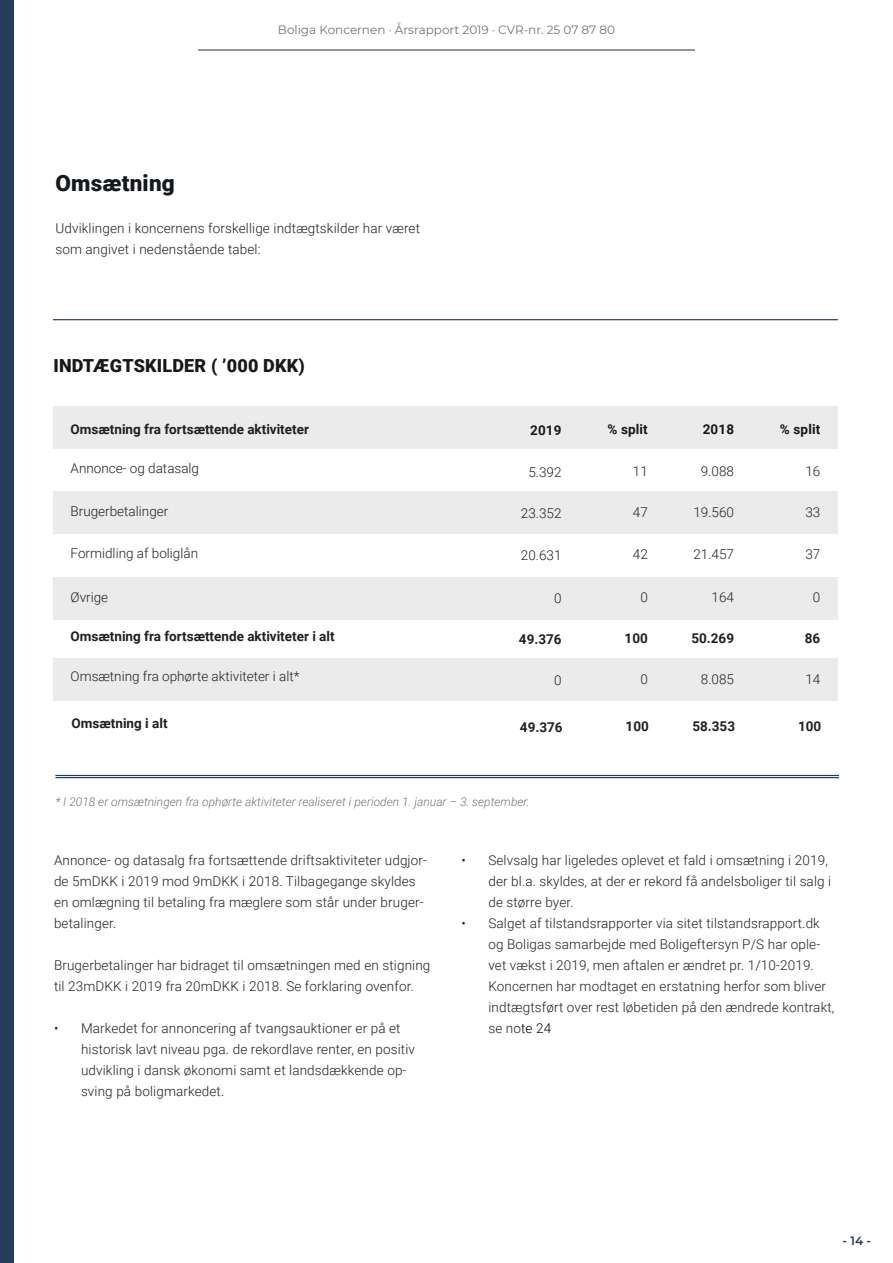
<style>
.page{position:relative;width:893px;height:1263px;background:#fff}
.page>*{position:absolute;margin:0;border:0;box-sizing:border-box;transform-origin:0 0}
.t1{font:900 22.5px "Roboto";letter-spacing:.01em;color:#15191c}
.t2{font:900 18px "Roboto";letter-spacing:.01em;color:#15191c}
.t3{font:300 13.5px/21px "Roboto";letter-spacing:.01em;color:#231f20}
.t4{font:700 13.5px "Roboto";color:#231f20}
.t5{font:700 13.5px "Roboto";letter-spacing:.01em;color:#15191c}
.t6{font:italic 300 12px "Roboto";color:#717575}
.t7{font:12px "Montserrat";color:#717575}
.t8{font:600 12px "Montserrat";color:#223e59}
.s1{color:#000}
</style>
<div class="page">
<hr style="left:198px;top:50px;width:497px;height:1px;background:#717575">
<div style="left:0;top:0;width:14px;height:1263px;background:#223e59"></div>
<hr style="left:53px;top:319px;width:785px;height:1px;background:#223e59">
<hr style="left:55px;top:777px;width:784px;height:1px;background:#223e59">
<hr style="left:55px;top:775px;width:784px;height:1px;background:#223e59">
<div style="left:53px;top:658px;width:785px;height:43px;background:#ebebec"></div>
<div style="left:53px;top:406px;width:785px;height:43px;background:#ebebec"></div>
<div style="left:53px;top:491px;width:785px;height:43px;background:#ebebec"></div>
<div style="left:53px;top:578px;width:784px;height:42px;background:#ebebec"></div>
<h1 class="t1" style="left:55px;top:167px;width:121px">Omsætning</h1>
<p class="t7" style="left:278px;top:21px;width:339px">Boliga Koncernen · Årsrapport 2019 · CVR-nr. 25 07 87 80</p>
<p class="t3" style="left:55px;top:218px;width:366px">Udviklingen i koncernens forskellige indtægtskilder har været som angivet i nedenstående tabel:</p>
<h2 class="t2" style="left:53px;top:353px;width:253px">INDTÆGTSKILDER ( ’000 DKK)</h2>
<p class="t4" style="left:71px;top:419px;width:240px">Omsætning fra fortsættende aktiviteter</p>
<p class="t5" style="left:530px;top:420px;width:33px">2019</p>
<p class="t5" style="left:607px;top:419px;width:42px">% split</p>
<p class="t5" style="left:703px;top:419px;width:33px">2018</p>
<p class="t5" style="left:780px;top:419px;width:42px">% split</p>
<p class="t3" style="left:71px;top:458px;width:130px">Annonce- og datasalg</p>
<p class="t3" style="left:71px;top:500px;width:99px">Brugerbetalinger</p>
<p class="t3" style="left:528px;top:461px;width:35px">5.392</p>
<p class="t3" style="left:521px;top:502px;width:42px">23.352</p>
<p class="t3" style="left:633px;top:460px;width:16px">11</p>
<p class="t3" style="left:633px;top:501px;width:16px">47</p>
<p class="t3" style="left:701px;top:460px;width:35px">9.088</p>
<p class="t3" style="left:693px;top:501px;width:42px">19.560</p>
<p class="t3" style="left:805px;top:460px;width:16px">16</p>
<p class="t3" style="left:805px;top:501px;width:16px">33</p>
<p class="t3" style="left:71px;top:542px;width:129px">Formidling af boliglån</p>
<p class="t3" style="left:521px;top:544px;width:42px">20.631</p>
<p class="t3" style="left:633px;top:543px;width:16px">42</p>
<p class="t3" style="left:693px;top:543px;width:42px">21.457</p>
<p class="t3" style="left:805px;top:543px;width:16px">37</p>
<p class="t3" style="left:71px;top:586px;width:39px">Øvrige</p>
<p class="t3" style="left:554px;top:587px;width:9px">0</p>
<p class="t3" style="left:640px;top:586px;width:9px">0</p>
<p class="t3" style="left:712px;top:586px;width:24px">164</p>
<p class="t3" style="left:813px;top:586px;width:9px">0</p>
<p class="t4" style="left:71px;top:627px;width:266px">Omsætning fra fortsættende aktiviteter i alt</p>
<p class="t4" style="left:519px;top:630px;width:44px">49.376</p>
<p class="t4" style="left:625px;top:629px;width:25px">100</p>
<p class="t4" style="left:691px;top:629px;width:44px">50.269</p>
<p class="t4" style="left:805px;top:629px;width:17px">86</p>
<p class="t3" style="left:71px;top:665px;width:230px">Omsætning fra ophørte aktiviteter i alt*</p>
<p class="t3" style="left:554px;top:669px;width:9px">0</p>
<p class="t3" style="left:640px;top:668px;width:9px">0</p>
<p class="t3" style="left:701px;top:668px;width:35px">8.085</p>
<p class="t3" style="left:805px;top:668px;width:16px">14</p>
<p class="t4" style="left:72px;top:714px;width:97px">Omsætning i alt</p>
<p class="t4" style="left:520px;top:717px;width:44px">49.376</p>
<p class="t4" style="left:626px;top:716px;width:25px">100</p>
<p class="t4" style="left:692px;top:716px;width:44px">58.353</p>
<p class="t4" style="left:798px;top:716px;width:25px">100</p>
<p class="t6" style="left:55px;top:793px;width:476px">* I 2018 er omsætningen fra ophørte aktiviteter realiseret i perioden 1. januar – 3. september.</p>
<p class="t3" style="left:54px;top:849px;width:375px">Annonce- og datasalg fra fortsættende driftsaktiviteter udgjor&shy;de 5mDKK i 2019 mod 9mDKK i 2018. Tilbagegange skyldes en omlægning til betaling fra mæglere som står under bruger&shy;betalinger.</p>
<p class="t3" style="left:54px;top:954px;width:378px">Brugerbetalinger har bidraget til omsætningen med en stigning til 23mDKK i 2019 fra 20mDKK i 2018. Se forklaring ovenfor.</p>
<p class="t3" style="left:81px;top:1017px;width:336px;text-indent:-27px">• Markedet for annoncering af tvangsauktioner er på et historisk lavt niveau pga. de rekordlave renter, en positiv udvikling i dansk økonomi samt et landsdækkende op&shy;sving på boligmarkedet.</p>
<p class="t3" style="left:488px;top:849px;width:344px;text-indent:-27px">• Selvsalg har ligeledes oplevet et fald i omsætning i 2019, der bl.a. skyldes, at der er rekord få andelsboliger til salg i de større byer.</p>
<p class="t3" style="left:488px;top:912px;width:348px;text-indent:-27px">• Salget af tilstandsrapporter via sitet tilstandsrapport.dk og Boligas samarbejde med Boligeftersyn P/S har ople&shy;vet vækst i 2019, men aftalen er ændret pr. 1/10-2019.<br>Koncernen har modtaget en erstatning herfor som bliver indtægtsført over rest løbetiden på den ændrede kontrakt, se no<span class="s1">te 24</span></p>
<p class="t8" style="left:842px;top:1232px;width:30px">- 14 -</p>
</div>
